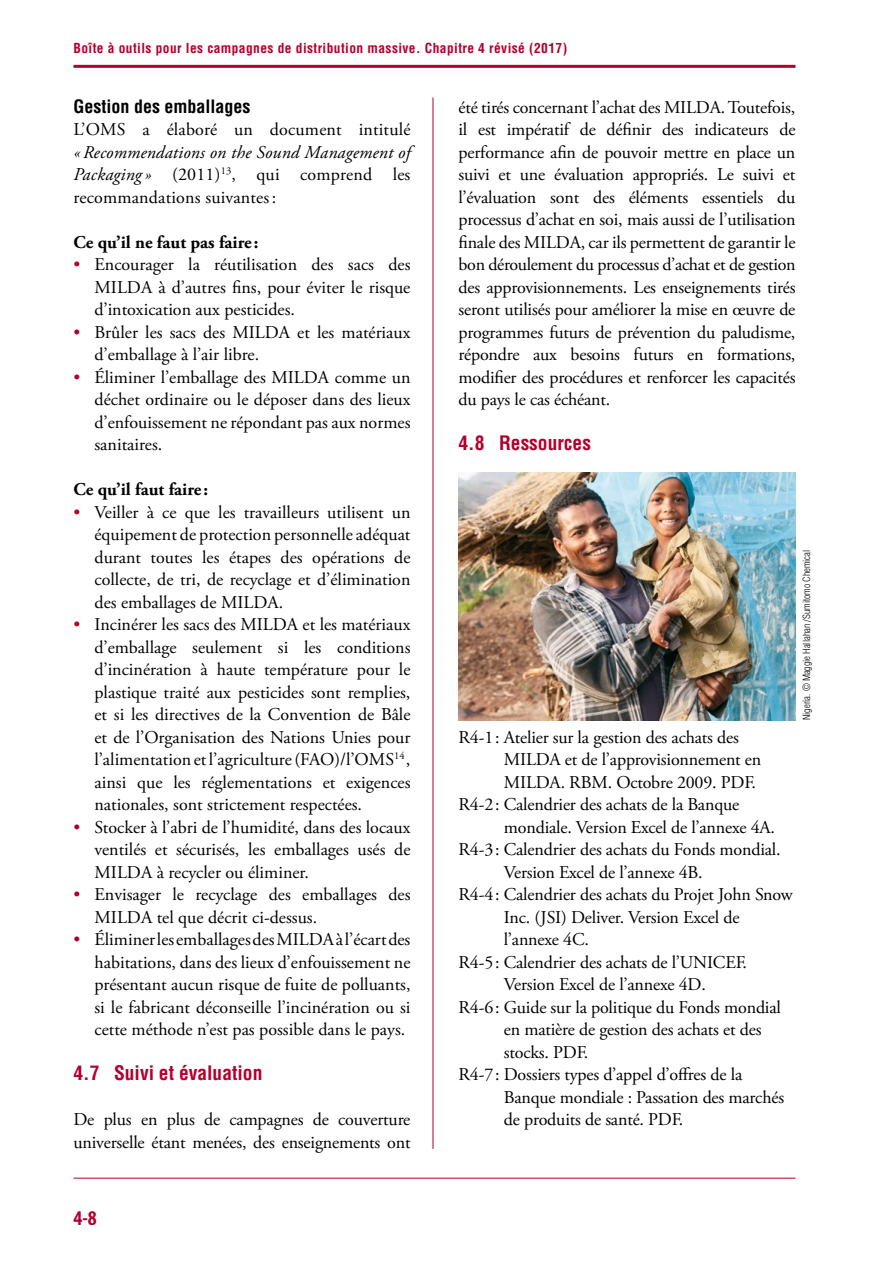
<style>
.page{position:relative;width:893px;height:1263px;background:#fff}
.page>*{position:absolute;margin:0;border:0;box-sizing:border-box;transform-origin:0 0}
.t1{font:700 condensed 21px "Myriad Pro";color:#b3002e}
.t2{font:700 condensed 19.5px "Helvetica";color:#b3002e}
.t3{font:18px/22.5px "Adobe Garamond Pro";letter-spacing:-.01em;color:#000;text-align:justify}
.t4{font:italic 18px/22.5px "Adobe Garamond Pro";letter-spacing:.01em;color:#000;text-align:justify}
.t5{font:700 18px "Adobe Garamond Pro";color:#000}
.t6{font:18px "Adobe Garamond Pro";letter-spacing:.01em;color:#000}
.t7{font:700 condensed 18px "Helvetica";color:#000}
.t8{font:700 condensed 13.5px "Helvetica";letter-spacing:.03em;color:#b3002e}
.t9{font:300 condensed 9.75px "Helvetica";color:#000}
.s1{font-style:normal}
.s2{color:#b3002e}
</style>
<div class="page">
<hr style="left:74px;top:65px;width:721px;height:3px;background:#b3002e">
<hr style="left:433px;top:98px;width:1px;height:1051px;background:#b3002e">
<hr style="left:74px;top:1178px;width:721px;height:1px;background:#b3002e">
<img style="left:458px;top:473px;width:338px;height:247px">
<p class="t8" style="left:74px;top:40px;width:495px">Boîte à outils pour les campagnes de distribution massive. Chapitre 4 révisé (2017)</p>
<p class="t7" style="left:74px;top:95px;width:178px">Gestion des emballages</p>
<p class="t6" style="left:74px;top:118px;width:338px">L’OMS a élaboré un document intitulé</p>
<p class="t4" style="left:73px;top:141px;width:338px">« Recommendations on the Sound Management of Packaging » <span class="s1">(2011)</span><sup>13</sup><span class="s1">, qui comprend les recommandations suivantes:</span></p>
<p class="t5" style="left:73px;top:231px;width:187px">Ce qu’il ne faut pas faire :</p>
<p class="t3" style="left:95px;top:254px;width:317px;text-indent:-21px"><span class="s2">•</span> Encourager la réutilisation des sacs des MILDA à d’autres fins, pour éviter le risque d’intoxication aux pesticides.</p>
<p class="t3" style="left:95px;top:321px;width:318px;text-indent:-21px"><span class="s2">•</span> Brûler les sacs des MILDA et les matériaux d’emballage à l’air libre.</p>
<p class="t3" style="left:95px;top:366px;width:317px;text-indent:-21px"><span class="s2">•</span> Éliminer l’emballage des MILDA comme un déchet ordinaire ou le déposer dans des lieux d’enfouissement ne répondant pas aux normes sanitaires.</p>
<p class="t5" style="left:73px;top:479px;width:136px">Ce qu’il faut faire :</p>
<p class="t3" style="left:95px;top:501px;width:317px;text-indent:-21px"><span class="s2">•</span> Veiller à ce que les travailleurs utilisent un équipement de protection personnelle adéquat durant toutes les étapes des opérations de collecte, de tri, de recyclage et d’élimination des emballages de MILDA.</p>
<p class="t3" style="left:95px;top:614px;width:318px;text-indent:-21px"><span class="s2">•</span> Incinérer les sacs des MILDA et les matériaux d’emballage seulement si les conditions d’incinération à haute température pour le plastique traité aux pesticides sont remplies, et si les directives de la Convention de Bâle et de l’Organisation des Nations Unies pour l’alimentation et l’agriculture (FAO)/l’OMS<sup>14</sup>, ainsi que les réglementations et exigences nationales, sont strictement respectées.</p>
<p class="t3" style="left:95px;top:816px;width:317px;text-indent:-21px"><span class="s2">•</span> Stocker à l’abri de l’humidité, dans des locaux ventilés et sécurisés, les emballages usés de MILDA à recycler ou éliminer.</p>
<p class="t3" style="left:95px;top:884px;width:317px;text-indent:-21px"><span class="s2">•</span> Envisager le recyclage des emballages des<br>MILDA tel que décrit ci-dessus.</p>
<p class="t3" style="left:95px;top:929px;width:317px;text-indent:-21px"><span class="s2">•</span> Éliminer les emballages des MILDA à l’écart des habitations, dans des lieux d’enfouissement ne présentant aucun risque de fuite de polluants, si le fabricant déconseille l’incinération ou si cette méthode n’est pas possible dans le pays.</p>
<p class="t2" style="left:74px;top:1061px;width:190px">4.7 Suivi et évaluation</p>
<p class="t3" style="left:74px;top:1109px;width:338px">De plus en plus de campagnes de couverture universelle étant menées, des enseignements ont</p>
<p class="t1" style="left:74px;top:1206px;width:25px">4-8</p>
<p class="t3" style="left:458px;top:96px;width:339px">été tirés concernant l’achat des MILDA. Toutefois, il est impératif de définir des indicateurs de performance afin de pouvoir mettre en place un suivi et une évaluation appropriés. Le suivi et l’évaluation sont des éléments essentiels du processus d’achat en soi, mais aussi de l’utilisation finale des MILDA, car ils permettent de garantir le bon déroulement du processus d’achat et de gestion des approvisionnements. Les enseignements tirés seront utilisés pour améliorer la mise en œuvre de programmes futurs de prévention du paludisme, répondre aux besoins futurs en formations, modifier des procédures et renforcer les capacités du pays le cas échéant.</p>
<p class="t2" style="left:458px;top:431px;width:134px">4.8 Ressources</p>
<p class="t3" style="left:458px;top:726px;width:282px">R4-1: Atelier sur la gestion des achats des</p>
<p class="t3" style="left:504px;top:749px;width:259px">MILDA et de l’approvisionnement en</p>
<p class="t3" style="left:504px;top:771px;width:254px">MILDA. RBM. Octobre 2009. PDF.</p>
<p class="t3" style="left:458px;top:794px;width:282px">R4-2: Calendrier des achats de la Banque</p>
<p class="t3" style="left:504px;top:816px;width:273px">mondiale. Version Excel de l’annexe 4A.</p>
<p class="t3" style="left:458px;top:839px;width:324px">R4-3: Calendrier des achats du Fonds mondial.</p>
<p class="t3" style="left:504px;top:861px;width:200px">Version Excel de l’annexe 4B.</p>
<p class="t3" style="left:458px;top:884px;width:336px">R4-4: Calendrier des achats du Projet John Snow</p>
<p class="t3" style="left:504px;top:906px;width:237px">Inc. (JSI) Deliver. Version Excel de</p>
<p class="t3" style="left:504px;top:929px;width:86px">l’annexe 4C.</p>
<p class="t3" style="left:458px;top:951px;width:290px">R4-5: Calendrier des achats de l’UNICEF.</p>
<p class="t3" style="left:504px;top:974px;width:204px">Version Excel de l’annexe 4D.</p>
<p class="t3" style="left:458px;top:996px;width:324px">R4-6: Guide sur la politique du Fonds mondial</p>
<p class="t3" style="left:504px;top:1019px;width:259px">en matière de gestion des achats et des</p>
<p class="t3" style="left:504px;top:1041px;width:86px">stocks. PDF.</p>
<p class="t3" style="left:458px;top:1064px;width:285px">R4-7: Dossiers types d’appel d’offres de la</p>
<p class="t3" style="left:504px;top:1086px;width:282px">Banque mondiale : Passation des marchés</p>
<p class="t3" style="left:504px;top:1109px;width:181px">de produits de santé. PDF.</p>
<p class="t9" style="left:800px;top:720px;width:172px;rotate:-90deg">Nigeria. © Maggie Hallahan /Sumitomo Chemical</p>
</div>
